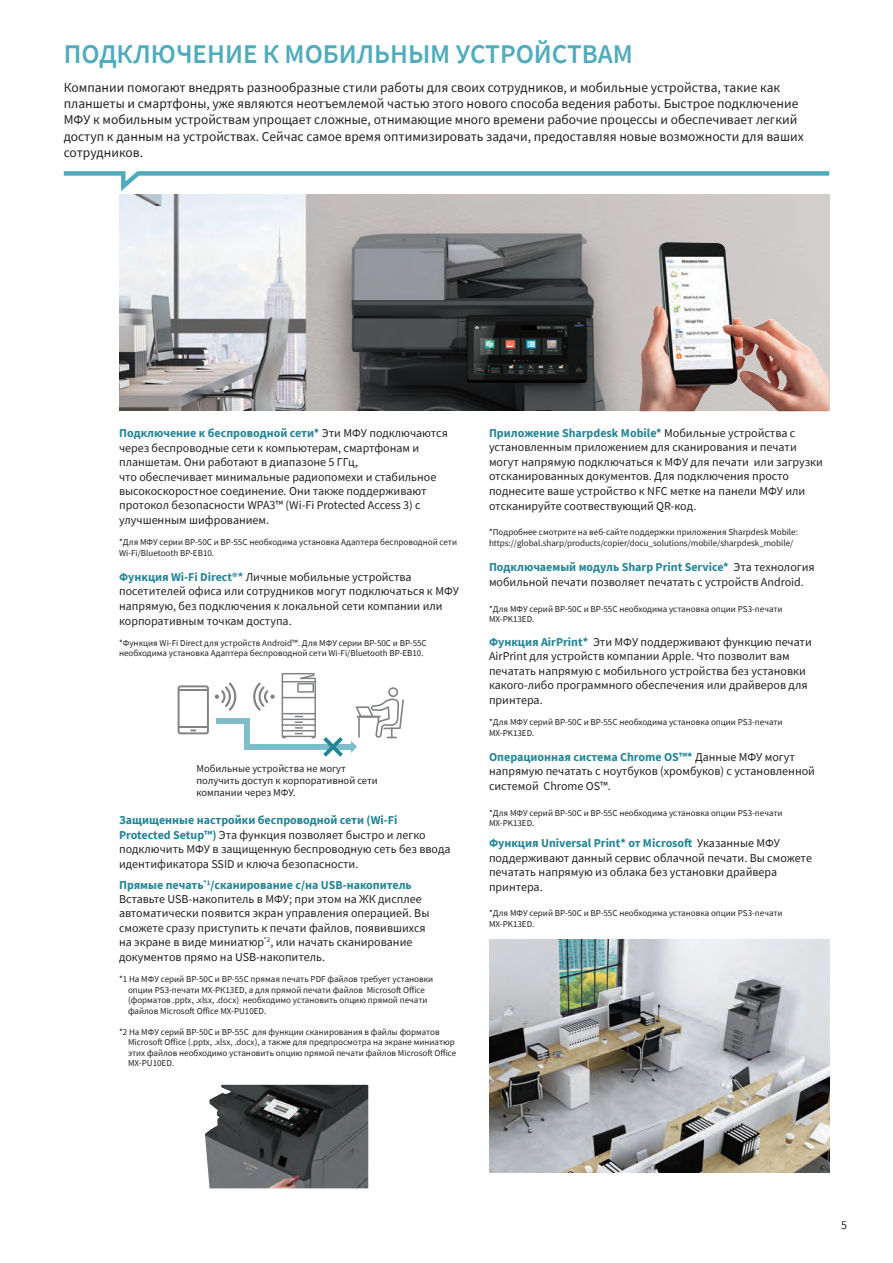
<style>
.page{position:relative;width:893px;height:1263px;background:#fff}
.page>*{position:absolute;margin:0;border:0;box-sizing:border-box;transform-origin:0 0}
.t1{font:600 27px "Source Sans Pro";color:#50acbc}
.t2{font:13.5px/16.2px "Source Sans Pro";color:#231f20}
.t3{font:12px/14.5px "Source Sans Pro";color:#231f20}
.t4{font:10.5px/12px "Source Sans Pro";color:#231f20}
.t5{font:9px/10.5px "Source Sans Pro";color:#231f20}
.s1{font-weight:700;color:#238597}
</style>
<div class="page">
<svg style="left:63px;top:171px;width:767px;height:25px"></svg>
<img style="left:119px;top:195px;width:710px;height:215px">
<img style="left:639px;top:242px;width:190px;height:169px">
<svg style="left:215px;top:682px;width:21px;height:29px"></svg>
<svg style="left:253px;top:682px;width:22px;height:29px"></svg>
<svg style="left:178px;top:685px;width:31px;height:49px"></svg>
<svg style="left:282px;top:673px;width:34px;height:65px"></svg>
<div style="left:244px;top:744px;width:109px;height:5px;background:#80bdca"></div>
<div style="left:244px;top:719px;width:5px;height:30px;background:#80bdca"></div>
<div style="left:216px;top:719px;width:33px;height:5px;background:#80bdca"></div>
<svg style="left:351px;top:687px;width:53px;height:66px"></svg>
<svg style="left:323px;top:737px;width:20px;height:20px"></svg>
<img style="left:205px;top:1085px;width:163px;height:103px">
<img style="left:489px;top:940px;width:340px;height:232px">
<p class="t1" style="left:64px;top:36px;width:571px">ПОДКЛЮЧЕНИЕ К МОБИЛЬНЫМ УСТРОЙСТВАМ</p>
<p class="t2" style="left:64px;top:79px;width:742px">Компании помогают внедрять разнообразные стили работы для своих сотрудников, и мобильные устройства, такие как планшеты и смартфоны, уже являются неотъемлемой частью этого нового способа ведения работы. Быстрое подключение МФУ к мобильным устройствам упрощает сложные, отнимающие много времени рабочие процессы и обеспечивает легкий доступ к данным на устройствах. Сейчас самое время оптимизировать задачи, предоставляя новые возможности для ваших сотрудников.</p>
<p class="t3" style="left:119px;top:426px;width:330px"><span class="s1">Подключение к беспроводной сети*</span> Эти МФУ подключаются через беспроводные сети к компьютерам, смартфонам и планшетам. Они работают в диапазоне 5 ГГц,</p>
<p class="t3" style="left:119px;top:469px;width:319px">что обеспечивает минимальные радиопомехи и стабильное высокоскоростное соединение. Они также поддерживают протокол безопасности WPA3™ (Wi-Fi Protected Access 3) с улучшенным шифрованием.</p>
<p class="t5" style="left:119px;top:537px;width:340px">*Для МФУ серии BP-50C и BP-55C необходима установка Адаптера беспроводной сети<br>Wi-Fi/Bluetooth BP-EB10.</p>
<p class="t3" style="left:119px;top:569px;width:341px"><span class="s1">Функция Wi-Fi Direct®*</span> Личные мобильные устройства посетителей офиса или сотрудников могут подключаться к МФУ напрямую, без подключения к локальной сети компании или корпоративным точкам доступа.</p>
<p class="t5" style="left:119px;top:637px;width:309px">*Функция Wi-Fi Direct для устройств Android™. Для МФУ серии BP-50C и BP-55C необходима установка Адаптера беспроводной сети Wi-Fi/Bluetooth BP-EB10.</p>
<p class="t4" style="left:196px;top:762px;width:183px">Мобильные устройства не могут получить доступ к корпоративной сети компании через МФУ.</p>
<p class="t3" style="left:119px;top:813px;width:333px"><span class="s1">Защищенные настройки беспроводной сети (Wi-Fi Protected Setup™)</span> Эта функция позволяет быстро и легко подключить МФУ в защищенную беспроводную сеть без ввода идентификатора SSID и ключа безопасности.</p>
<p class="t3" style="left:119px;top:877px;width:312px"><span class="s1">Прямые печать</span><sup>*1</sup><span class="s1">/сканирование с/на USB-накопитель </span>Вставьте USB-накопитель в МФУ; при этом на ЖК дисплее автоматически появится экран управления операцией. Вы сможете сразу приступить к печати файлов, появившихся на экране в виде миниатюр<sup>*2</sup>, или начать сканирование документов прямо на USB-накопитель.</p>
<p class="t5" style="left:128px;top:974px;width:307px;text-indent:-9px">*1 На МФУ серий BP-50C и BP-55C прямая печать PDF файлов требует установки опции PS3-печати MX-РК13ED, а для прямой печати файлов Microsoft Office (форматов .pptx, .xlsx, .docx) необходимо установить опцию прямой печати файлов Microsoft Office MX-РU10ED.</p>
<p class="t5" style="left:128px;top:1026px;width:330px;text-indent:-9px">*2 На МФУ серий BP-50C и BP-55C для функции сканирования в файлы форматов Microsoft Office (.pptx, .xlsx, .docx), а также для предпросмотра на экране миниатюр этих файлов необходимо установить опцию прямой печати файлов Microsoft Office MX-PU10ED.</p>
<p class="t3" style="left:489px;top:426px;width:335px"><span class="s1">Приложение Sharpdesk Mobile*</span> Мобильные устройства с установленным приложением для сканирования и печати могут напрямую подключаться к МФУ для печати или загрузки отсканированных документов. Для подключения просто поднесите ваше устройство к NFC метке на панели МФУ или отсканируйте соотвествующий QR-код.</p>
<p class="t5" style="left:489px;top:527px;width:310px">*Подробнее смотрите на веб-сайте поддержки приложения Sharpdesk Mobile:</p>
<p class="t5" style="left:489px;top:537px;width:306px">https://global.sharp/products/copier/docu_solutions/mobile/sharpdesk_mobile/</p>
<p class="t3" style="left:489px;top:560px;width:327px;line-height:15px"><span class="s1">Подключаемый модуль Sharp Print Service*</span> Эта технология мобильной печати позволяет печатать с устройств Android.</p>
<p class="t5" style="left:489px;top:604px;width:295px">*Для МФУ серий BP-50C и BP-55C необходима установка опции PS3-печати</p>
<p class="t5" style="left:489px;top:614px;width:47px">MX-PK13ED.</p>
<p class="t3" style="left:489px;top:635px;width:324px"><span class="s1">Функция AirPrint*</span> Эти МФУ поддерживают функцию печати AirPrint для устройств компании Apple. Что позволит вам печатать напрямую с мобильного устройства без установки какого-либо программного обеспечения или драйверов для принтера.</p>
<p class="t5" style="left:489px;top:717px;width:295px">*Для МФУ серий BP-50C и BP-55C необходима установка опции PS3-печати</p>
<p class="t5" style="left:489px;top:727px;width:47px">MX-PK13ED.</p>
<p class="t3" style="left:489px;top:749px;width:327px"><span class="s1">Операционная система Chrome OS™*</span> Данные МФУ могут напрямую печатать с ноутбуков (хромбуков) с установленной системой Chrome OS™.</p>
<p class="t5" style="left:489px;top:807px;width:295px">*Для МФУ серий BP-50C и BP-55C необходима установка опции PS3-печати</p>
<p class="t5" style="left:489px;top:818px;width:47px">MX-PK13ED.</p>
<p class="t3" style="left:489px;top:836px;width:324px"><span class="s1">Функция Universal Print* от Microsoft</span> Указанные МФУ поддерживают данный сервис облачной печати. Вы сможете печатать напрямую из облака без установки драйвера принтера.</p>
<p class="t5" style="left:489px;top:908px;width:295px">*Для МФУ серий BP-50C и BP-55C необходима установка опции PS3-печати</p>
<p class="t5" style="left:489px;top:919px;width:47px">MX-PK13ED.</p>
<p class="t3" style="left:841px;top:1218px;width:7px">5</p>
</div>
